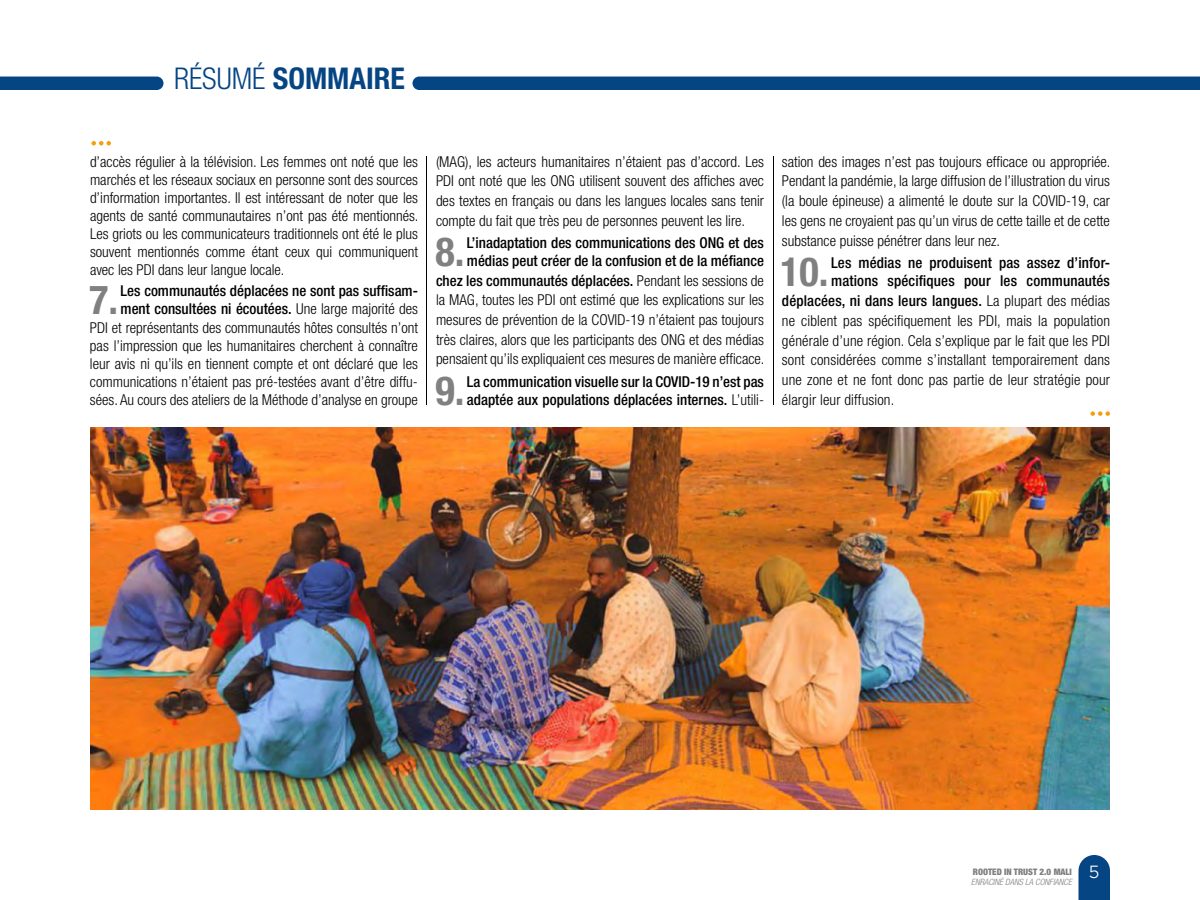
<style>
.page{position:relative;width:1200px;height:900px;background:#fff}
.page>*{position:absolute;margin:0;border:0;box-sizing:border-box;transform-origin:0 0}
.t1{font:700 condensed 40.2px "Helvetica Neue LT Std";color:#808080}
.t2{font:700 condensed 30px "Helvetica Neue LT Std";color:#064584}
.t3{font:300 condensed 15px/18.1px "Helvetica Neue LT Std";color:#000;text-align:justify}
.t4{font:500 condensed 15px/18px "Helvetica Neue LT Std";color:#000}
.t5{font:900 condensed 9px "Helvetica Neue LT Std";color:#808080}
.t6{font:italic 300 condensed 8.7px "Helvetica Neue LT Std";color:#808080}
.s1{font-weight:300}
.s2{font-weight:500}
.s3{font-family:"Metropolis";font-weight:300;font-stretch:normal;font-size:18px;color:#fff}
</style>
<div class="page">
<svg style="left:1078px;top:855px;width:32px;height:45px"></svg>
<div style="left:0;top:77px;width:163px;height:13px;background:#064584"></div>
<div style="left:412px;top:77px;width:788px;height:13px;background:#064584"></div>
<svg style="left:92px;top:141px;width:19px;height:5px"></svg>
<svg style="left:1090px;top:411px;width:20px;height:5px"></svg>
<hr style="left:426px;top:156px;width:1px;height:249px;background:#000">
<hr style="left:773px;top:156px;width:1px;height:249px;background:#000">
<img style="left:90px;top:428px;width:1020px;height:382px">
<h2 class="t2" style="left:174px;top:61px;width:232px"><span class="s1">RÉSUMÉ</span> SOMMAIRE</h2>
<p class="t3" style="left:90px;top:152px;width:330px">d’accès régulier à la télévision. Les femmes ont noté que les marchés et les réseaux sociaux en personne sont des sources d’information importantes. Il est intéressant de noter que les agents de santé communautaires n’ont pas été mentionnés.<br>Les griots ou les communicateurs traditionnels ont été le plus souvent mentionnés comme étant ceux qui communiquent avec les PDI dans leur langue locale.</p>
<h1 class="t1" style="left:89px;top:276px;width:30px">7.</h1>
<p class="t3" style="left:90px;top:282px;width:330px;text-align:right"><span class="s2">Les communautés déplacées ne sont pas suffisam&shy;ment consultées ni écoutées.</span> Une large majorité des<br>PDI et représentants des communautés hôtes consultés n’ont pas l’impression que les humanitaires cherchent à connaître leur avis ni qu’ils en tiennent compte et ont déclaré que les communications n’étaient pas pré-testées avant d’être diffu&shy;sées. Au cours des ateliers de la Méthode d’analyse en groupe</p>
<p class="t3" style="left:436px;top:151px;width:330px;line-height:19.6px">(MAG), les acteurs humanitaires n’étaient pas d’accord. Les PDI ont noté que les ONG utilisent souvent des affiches avec des textes en français ou dans les langues locales sans tenir compte du fait que très peu de personnes peuvent les lire.</p>
<h1 class="t1" style="left:435px;top:228px;width:30px">8.</h1>
<p class="t4" style="left:467px;top:234px;width:299px">L’inadaptation des communications des ONG et des médias peut créer de la confusion et de la méfiance</p>
<p class="t3" style="left:436px;top:271px;width:330px;line-height:19.6px"><span class="s2">chez les communautés déplacées.</span> Pendant les sessions de la MAG, toutes les PDI ont estimé que les explications sur les mesures de prévention de la COVID-19 n’étaient pas toujours très claires, alors que les participants des ONG et des médias pensaient qu’ils expliquaient ces mesures de manière efficace.</p>
<h1 class="t1" style="left:435px;top:366px;width:30px">9.</h1>
<p class="t4" style="left:467px;top:372px;width:299px">La communication visuelle sur la COVID-19 n’est pas adaptée aux populations déplacées internes. <span class="s1">L’utili-</span></p>
<p class="t3" style="left:782px;top:151px;width:330px;line-height:19.8px">sation des images n’est pas toujours efficace ou appropriée.<br>Pendant la pandémie, la large diffusion de l’illustration du virus (la boule épineuse) a alimenté le doute sur la COVID-19, car les gens ne croyaient pas qu’un virus de cette taille et de cette substance puisse pénétrer dans leur nez.</p>
<h1 class="t1" style="left:780px;top:248px;width:50px">10.</h1>
<p class="t4" style="left:831px;top:254px;width:280px">Les médias ne produisent pas assez d’infor&shy;mations spécifiques pour les communautés</p>
<p class="t3" style="left:782px;top:291px;width:330px;line-height:19.8px"><span class="s2">déplacées, ni dans leurs langues.</span> La plupart des médias ne ciblent pas spécifiquement les PDI, mais la population générale d’une région. Cela s’explique par le fait que les PDI sont considérées comme s’installant temporairement dans une zone et ne font donc pas partie de leur stratégie pour élargir leur diffusion.</p>
<p class="t5" style="left:973px;top:866px;width:128px">ROOTED IN TRUST 2.0 MALI <span class="s3">5</span></p>
<p class="t6" style="left:971px;top:877px;width:102px">ENRACINÉ DANS LA CONFIANCE</p>
</div>
